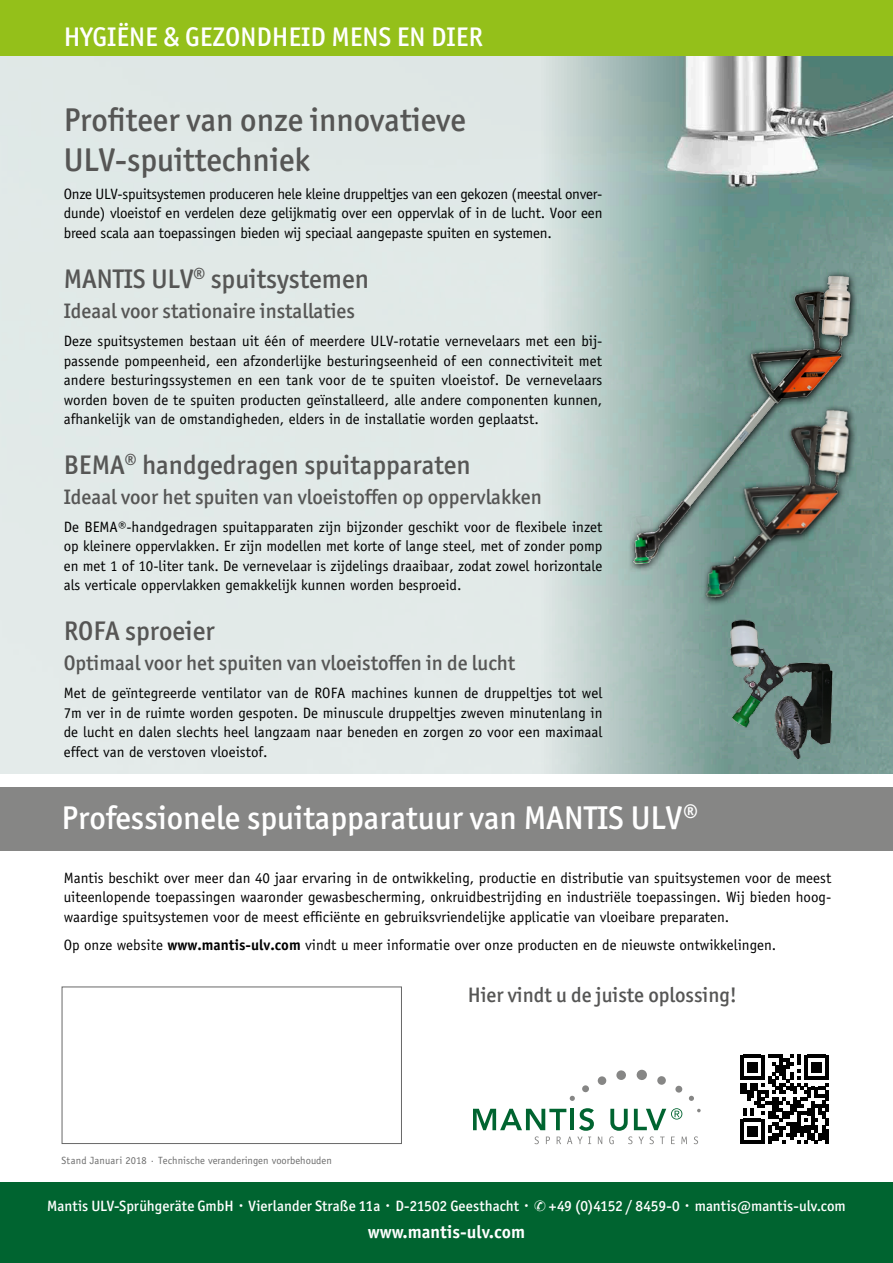
<style>
.page{position:relative;width:893px;height:1263px;background:#fff}
.page>*{position:absolute;margin:0;border:0;box-sizing:border-box;transform-origin:0 0}
.t1{font:500 33px/39.6px "Officina San ITC";color:#565655}
.t2{font:500 33px "Officina San ITC";color:#fff}
.t3{font:500 27px "Officina San ITC";color:#565655}
.t4{font:500 27px "Officina San ITC";color:#fff}
.t5{font:500 21px "Officina San ITC";color:#565655}
.t6{font:700 18px "Officina Sans Std";color:#fff}
.t7{font:15px/19.5px "Officina Sans Std";color:#000;text-align:justify}
.t8{font:500 15px "Officina San ITC";color:#fff}
.t9{font:10.5px "Officina Sans Std";color:#6e6e6e}
.s1{font-weight:700}
</style>
<div class="page">
<img style="left:729px;top:55px;width:164px;height:719px">
<div style="left:0;top:1182px;width:893px;height:81px;background:#006430"></div>
<svg style="left:694px;top:1136px;width:4px;height:8px"></svg>
<svg style="left:473px;top:1108px;width:129px;height:36px"></svg>
<svg style="left:609px;top:1108px;width:78px;height:36px"></svg>
<svg style="left:697px;top:1109px;width:4px;height:3px"></svg>
<svg style="left:689px;top:1095px;width:5px;height:6px"></svg>
<div style="left:675px;top:1085px;width:7px;height:8px;background:#868685;border-radius:50%"></div>
<div style="left:657px;top:1076px;width:9px;height:9px;background:#868685;border-radius:50%"></div>
<div style="left:636px;top:1070px;width:11px;height:10px;background:#868685;border-radius:50%"></div>
<div style="left:616px;top:1070px;width:10px;height:10px;background:#868685;border-radius:50%"></div>
<svg style="left:570px;top:1095px;width:5px;height:6px"></svg>
<div style="left:582px;top:1085px;width:7px;height:7px;background:#868685;border-radius:50%"></div>
<div style="left:597px;top:1076px;width:9px;height:9px;background:#868685;border-radius:50%"></div>
<div style="left:0;top:787px;width:893px;height:63px;background:#868685"></div>
<svg style="left:0;top:55px;width:729px;height:719px;background:#d8e2e0"></svg>
<div style="left:0;top:0;width:893px;height:55px;background:#94c01a"></div>
<img style="left:616px;top:388px;width:271px;height:256px">
<img style="left:616px;top:264px;width:258px;height:306px">
<img style="left:719px;top:611px;width:115px;height:149px">
<svg style="left:740px;top:1054px;width:89px;height:89px"></svg>
<hr style="left:825px;top:1129px;width:4px;height:14px;background:#000">
<h2 class="t4" style="left:64px;top:21px;width:421px">HYGIËNE &amp; GEZONDHEID MENS EN DIER</h2>
<h1 class="t1" style="left:64px;top:100px;width:404px">Profiteer van onze innovatieve<br>ULV-spuittechniek</h1>
<p class="t7" style="left:64px;top:184px;width:540px">Onze ULV-spuitsystemen produceren hele kleine druppeltjes van een gekozen (meestal onver&shy;dunde) vloeistof en verdelen deze gelijkmatig over een oppervlak of in de lucht. Voor een breed scala aan toepassingen bieden wij speciaal aangepaste spuiten en systemen.</p>
<h2 class="t3" style="left:64px;top:263px;width:307px">MANTIS ULV<sup>®</sup> spuitsystemen</h2>
<h3 class="t5" style="left:64px;top:299px;width:293px">Ideaal voor stationaire installaties</h3>
<p class="t7" style="left:64px;top:331px;width:540px">Deze spuitsystemen bestaan uit één of meerdere ULV-rotatie vernevelaars met een bij&shy;passende pompeenheid, een afzonderlijke besturingseenheid of een connectiviteit met andere besturingssystemen en een tank voor de te spuiten vloeistof. De vernevelaars worden boven de te spuiten producten geïnstalleerd, alle andere componenten kunnen, afhankelijk van de omstandigheden, elders in de installatie worden geplaatst.</p>
<h2 class="t3" style="left:64px;top:449px;width:409px">BEMA<sup>®</sup> handgedragen spuitapparaten</h2>
<h3 class="t5" style="left:64px;top:484px;width:479px">Ideaal voor het spuiten van vloeistoffen op oppervlakken</h3>
<p class="t7" style="left:64px;top:517px;width:540px">De BEMA®-handgedragen spuitapparaten zijn bijzonder geschikt voor de flexibele inzet op kleinere oppervlakken. Er zijn modellen met korte of lange steel, met of zonder pomp en met 1 of 10-liter tank. De vernevelaar is zijdelings draaibaar, zodat zowel horizontale als verticale oppervlakken gemakkelijk kunnen worden besproeid.</p>
<h2 class="t3" style="left:64px;top:615px;width:152px">ROFA sproeier</h2>
<h3 class="t5" style="left:64px;top:650px;width:453px">Optimaal voor het spuiten van vloeistoffen in de lucht</h3>
<p class="t7" style="left:64px;top:683px;width:540px">Met de geïntegreerde ventilator van de ROFA machines kunnen de druppeltjes tot wel 7m ver in de ruimte worden gespoten. De minuscule druppeltjes zweven minutenlang in de lucht en dalen slechts heel langzaam naar beneden en zorgen zo voor een maximaal effect van de verstoven vloeistof.</p>
<h1 class="t2" style="left:62px;top:798px;width:638px">Professionele spuitapparatuur van MANTIS ULV<sup>®</sup></h1>
<p class="t7" style="left:64px;top:868px;width:769px">Mantis beschikt over meer dan 40 jaar ervaring in de ontwikkeling, productie en distributie van spuitsystemen voor de meest uiteenlopende toepassingen waaronder gewasbescherming, onkruidbestrijding en industriële toepassingen. Wij bieden hoog&shy;waardige spuitsystemen voor de meest efficiënte en gebruiksvriendelijke applicatie van vloeibare preparaten.</p>
<p class="t7" style="left:64px;top:935px;width:714px">Op onze website <span class="s1">www.mantis-ulv.com</span> vindt u meer informatie over onze producten en de nieuwste ontwikkelingen.</p>
<p class="t9" style="left:62px;top:1154px;width:272px">Stand Januari 2018 · Technische veranderingen voorbehouden</p>
<h3 class="t5" style="left:468px;top:983px;width:271px">Hier vindt u de juiste oplossing!</h3>
<p class="t8" style="left:47px;top:1197px;width:800px">Mantis ULV-Sprühgeräte GmbH · Vierlander Straße 11a · D-21502 Geesthacht · ✆ +49 (0)4152 / 8459-0 · mantis@mantis-ulv.com</p>
<p class="t6" style="left:368px;top:1220px;width:159px">www.mantis-ulv.com</p>
</div>
